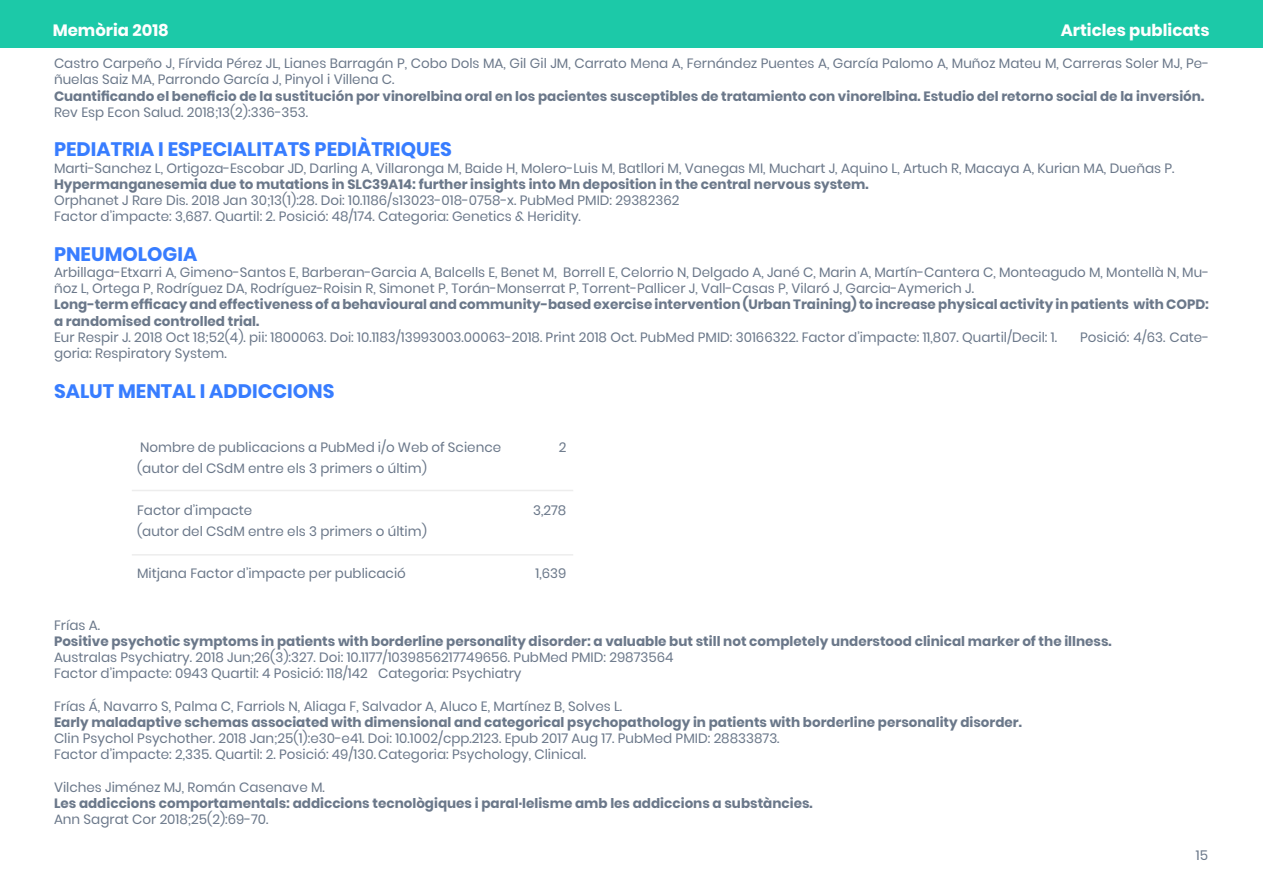
<style>
.page{position:relative;width:1263px;height:893px;background:#fff}
.page>*{position:absolute;margin:0;border:0;box-sizing:border-box;transform-origin:0 0}
.t1{font:700 19.5px "Poppins";color:#387dff}
.t2{font:700 16.5px "Poppins";color:#fff}
.t3{font:13.5px/16.2px "Poppins";color:#6b788a}
.t4{font:700 13.5px/16.2px "Poppins";color:#6b788a}
</style>
<div class="page">
<hr style="left:132px;top:490px;width:441px;height:1px;background:#ededed">
<hr style="left:132px;top:554px;width:441px;height:2px;background:#ededed">
<hr style="left:0;top:0;width:1px;height:47px;background:#1cc9a8">
<div style="left:1px;top:0;width:1262px;height:47px;background:#1cc9a8"></div>
<p class="t2" style="left:53px;top:20px;width:118px">Memòria 2018</p>
<p class="t2" style="left:1061px;top:20px;width:150px">Articles publicats</p>
<p class="t3" style="left:54px;top:55px;width:1157px">Castro Carpeño J, Fírvida Pérez JL, Lianes Barragán P, Cobo Dols MA, Gil Gil JM, Carrato Mena A, Fernández Puentes A, García Palomo A, Muñoz Mateu M, Carreras Soler MJ, Pe&shy;ñuelas Saiz MA, Parrondo García J, Pinyol i Villena C.</p>
<p class="t4" style="left:54px;top:88px;width:1152px">Cuantificando el beneficio de la sustitución por vinorelbina oral en los pacientes susceptibles de tratamiento con vinorelbina. Estudio del retorno social de la inversión.</p>
<p class="t3" style="left:54px;top:104px;width:256px">Rev Esp Econ Salud. 2018;13(2):336-353.</p>
<h1 class="t1" style="left:54px;top:138px;width:399px">PEDIATRIA I ESPECIALITATS PEDIÀTRIQUES</h1>
<p class="t3" style="left:54px;top:160px;width:1122px">Marti-Sanchez L, Ortigoza-Escobar JD, Darling A, Villaronga M, Baide H, Molero-Luis M, Batllori M, Vanegas MI, Muchart J, Aquino L, Artuch R, Macaya A, Kurian MA, Dueñas P.</p>
<p class="t4" style="left:54px;top:176px;width:816px">Hypermanganesemia due to mutations in SLC39A14: further insights into Mn deposition in the central nervous system.</p>
<p class="t3" style="left:54px;top:192px;width:627px">Orphanet J Rare Dis. 2018 Jan 30;13(1):28. Doi: 10.1186/s13023-018-0758-x. PubMed PMID: 29382362<br>Factor d’impacte: 3,687. Quartil: 2. Posició: 48/174. Categoria: Genetics &amp; Heridity.</p>
<h1 class="t1" style="left:54px;top:243px;width:145px">PNEUMOLOGIA</h1>
<p class="t3" style="left:54px;top:264px;width:1157px">Arbillaga-Etxarri A, Gimeno-Santos E, Barberan-Garcia A, Balcells E, Benet M, Borrell E, Celorrio N, Delgado A, Jané C, Marin A, Martín-Cantera C, Monteagudo M, Montellà N, Mu&shy;ñoz L, Ortega P, Rodríguez DA, Rodríguez-Roisin R, Simonet P, Torán-Monserrat P, Torrent-Pallicer J, Vall-Casas P, Vilaró J, Garcia-Aymerich J.</p>
<p class="t4" style="left:54px;top:297px;width:1156px">Long-term efficacy and effectiveness of a behavioural and community-based exercise intervention (Urban Training) to increase physical activity in patients with COPD: a randomised controlled trial.</p>
<p class="t3" style="left:54px;top:329px;width:1004px">Eur Respir J. 2018 Oct 18;52(4). pii: 1800063. Doi: 10.1183/13993003.00063-2018. Print 2018 Oct. PubMed PMID: 30166322. Factor d’impacte: 11,807. Quartil/Decil: 1.</p>
<p class="t3" style="left:1080px;top:329px;width:131px">Posició: 4/63. Cate-</p>
<p class="t3" style="left:54px;top:345px;width:174px">goria: Respiratory System.</p>
<h1 class="t1" style="left:54px;top:379px;width:282px">SALUT MENTAL I ADDICCIONS</h1>
<p class="t3" style="left:137px;top:437px;width:365px;line-height:21px">Nombre de publicacions a PubMed i/o Web of Science (autor del CSdM entre els 3 primers o últim)</p>
<p class="t3" style="left:137px;top:500px;width:291px;line-height:21px">Factor d’impacte<br>(autor del CSdM entre els 3 primers o últim)</p>
<p class="t3" style="left:137px;top:565px;width:270px">Mitjana Factor d’impacte per publicació</p>
<p class="t3" style="left:559px;top:439px;width:9px">2</p>
<p class="t3" style="left:533px;top:502px;width:35px">3,278</p>
<p class="t3" style="left:536px;top:565px;width:32px">1,639</p>
<p class="t3" style="left:54px;top:617px;width:48px">Frías A.</p>
<p class="t4" style="left:54px;top:633px;width:1059px">Positive psychotic symptoms in patients with borderline personality disorder: a valuable but still not completely understood clinical marker of the illness.</p>
<p class="t3" style="left:54px;top:649px;width:621px">Australas Psychiatry. 2018 Jun;26(3):327. Doi: 10.1177/1039856217749656. PubMed PMID: 29873564<br>Factor d’impacte: 0943 Quartil: 4 Posició: 118/142 Categoria: Psychiatry</p>
<p class="t3" style="left:54px;top:698px;width:570px">Frías Á, Navarro S, Palma C, Farriols N, Aliaga F, Salvador A, Aluco E, Martínez B, Solves L.</p>
<p class="t4" style="left:54px;top:714px;width:969px">Early maladaptive schemas associated with dimensional and categorical psychopathology in patients with borderline personality disorder.</p>
<p class="t3" style="left:54px;top:730px;width:727px">Clin Psychol Psychother. 2018 Jan;25(1):e30-e41. Doi: 10.1002/cpp.2123. Epub 2017 Aug 17. PubMed PMID: 28833873.<br>Factor d’impacte: 2,335. Quartil: 2. Posició: 49/130. Categoria: Psychology, Clinical.</p>
<p class="t3" style="left:54px;top:779px;width:272px">Vilches Jiménez MJ, Román Casenave M.</p>
<p class="t4" style="left:54px;top:795px;width:760px">Les addiccions comportamentals: addiccions tecnològiques i paral·lelisme amb les addiccions a substàncies.</p>
<p class="t3" style="left:54px;top:811px;width:216px">Ann Sagrat Cor 2018;25(2):69-70.</p>
<p class="t3" style="left:1196px;top:848px;width:14px">15</p>
</div>
